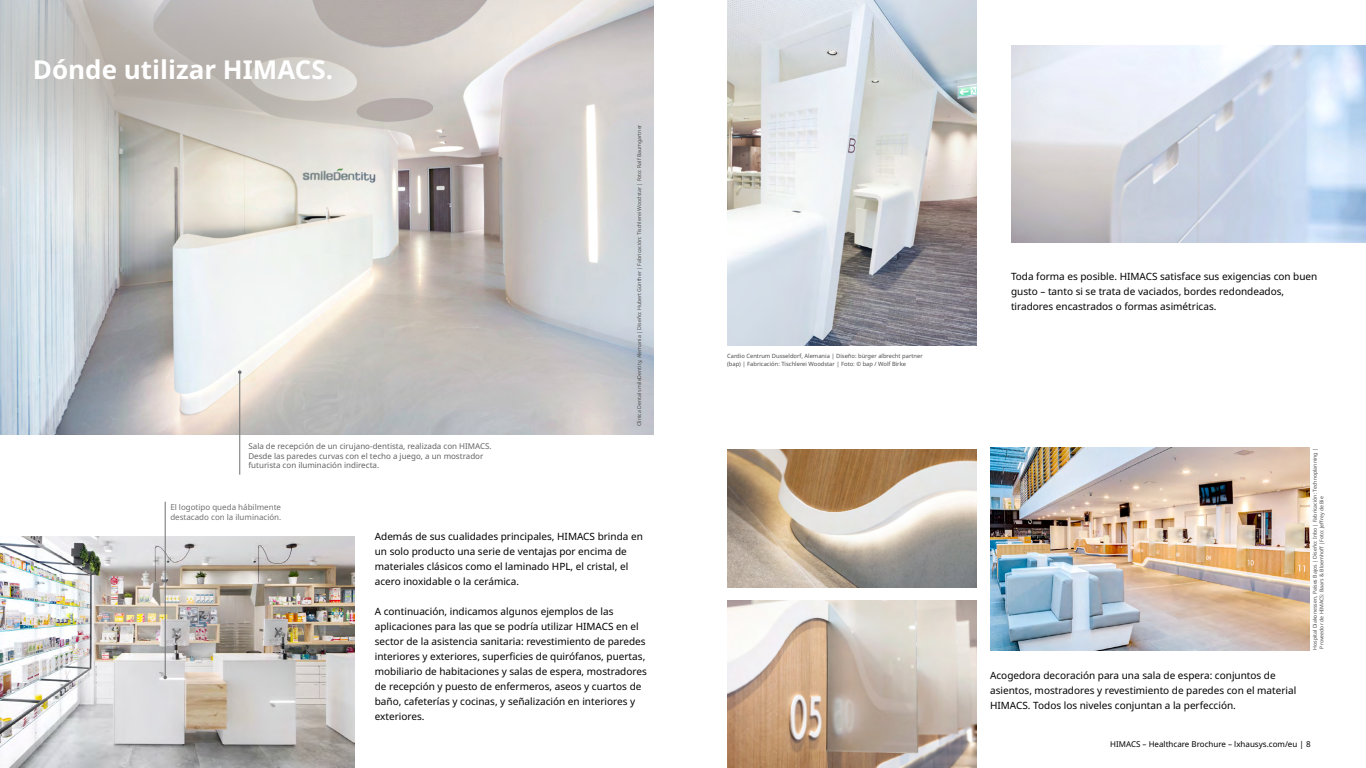
<style>
.page{position:relative;width:1366px;height:768px;background:#fff}
.page>*{position:absolute;margin:0;border:0;box-sizing:border-box;transform-origin:0 0}
.t1{font:700 26px "Noto Sans";color:#fff}
.t2{font:10px/15px "Noto Sans";color:#000}
.t3{font:8px/9.6px "Noto Sans";color:#626463}
.t4{font:8px/9.6px "Noto Sans";color:#6f7070}
.t5{font:8px "Noto Sans";color:#000}
.t6{font:5.8px/7.2px "Noto Sans";color:#4d4d4d}
.t7{font:5.2px/6.5px "Noto Sans";color:#4d4d4d}
</style>
<div class="page">
<img style="left:0;top:536px;width:355px;height:232px">
<img style="left:0;top:0;width:654px;height:435px">
<div style="left:0;top:0;width:460px;height:214px;background:#ada8a2;opacity:.95"></div>
<hr style="left:165px;top:502px;width:1px;height:175px;background:#6f7070">
<hr style="left:240px;top:372px;width:1px;height:103px;background:#6f7070">
<svg style="left:238px;top:370px;width:4px;height:4px"></svg>
<img style="left:727px;top:0;width:249px;height:346px">
<img style="left:1011px;top:45px;width:355px;height:198px">
<img style="left:727px;top:600px;width:249px;height:168px">
<img style="left:990px;top:448px;width:319px;height:203px">
<img style="left:727px;top:449px;width:249px;height:139px">
<h1 class="t1" style="left:33px;top:51px;width:302px">Dónde utilizar HIMACS.</h1>
<p class="t3" style="left:248px;top:442px;width:245px">Sala de recepción de un cirujano-dentista, realizada con HIMACS.<br>Desde las paredes curvas con el techo a juego, a un mostrador futurista con iluminación indirecta.</p>
<p class="t4" style="left:170px;top:503px;width:113px">El logotipo queda hábilmente destacado con la iluminación.</p>
<p class="t7" style="left:636px;top:426px;width:303px;rotate:-90deg">Clínica Dental smileDentity, Alemania | Diseño: Hubert Günther | Fabricación: Tischlerei Woodstar | Foto: Ralf Baumgartner</p>
<p class="t2" style="left:375px;top:529px;width:270px">Además de sus cualidades principales, HIMACS brinda en un solo producto una serie de ventajas por encima de materiales clásicos como el laminado HPL, el cristal, el acero inoxidable o la cerámica.</p>
<p class="t2" style="left:375px;top:604px;width:274px">A continuación, indicamos algunos ejemplos de las aplicaciones para las que se podría utilizar HIMACS en el sector de la asistencia sanitaria: revestimiento de paredes interiores y exteriores, superficies de quirófanos, puertas, mobiliario de habitaciones y salas de espera, mostradores de recepción y puesto de enfermeros, aseos y cuartos de baño, cafeterías y cocinas, y señalización en interiores y exteriores.</p>
<p class="t6" style="left:727px;top:353px;width:197px">Cardio Centrum Dusseldorf, Alemania | Diseño: bürger albrecht partner (bap) | Fabricación: Tischlerei Woodstar | Foto: © bap / Wolf Birke</p>
<p class="t2" style="left:1011px;top:269px;width:308px">Toda forma es posible. HIMACS satisface sus exigencias con buen gusto – tanto si se trata de vaciados, bordes redondeados, tiradores encastrados o formas asimétricas.</p>
<p class="t2" style="left:990px;top:668px;width:308px">Acogedora decoración para una sala de espera: conjuntos de asientos, mostradores y revestimiento de paredes con el material<br>HIMACS. Todos los niveles conjuntan a la perfección.</p>
<p class="t7" style="left:1312px;top:650px;width:203px;rotate:-90deg">Hospital Diakonessen, Países Bajos | Diseño: Inbo | Fabricación: Technoplanning |<br>Proveedor de HIMACS: Baars &amp; Bloemhoff |Foto: Jeffrey de Bie</p>
<p class="t5" style="left:1110px;top:739px;width:202px">HIMACS – Healthcare Brochure – lxhausys.com/eu | 8</p>
</div>
